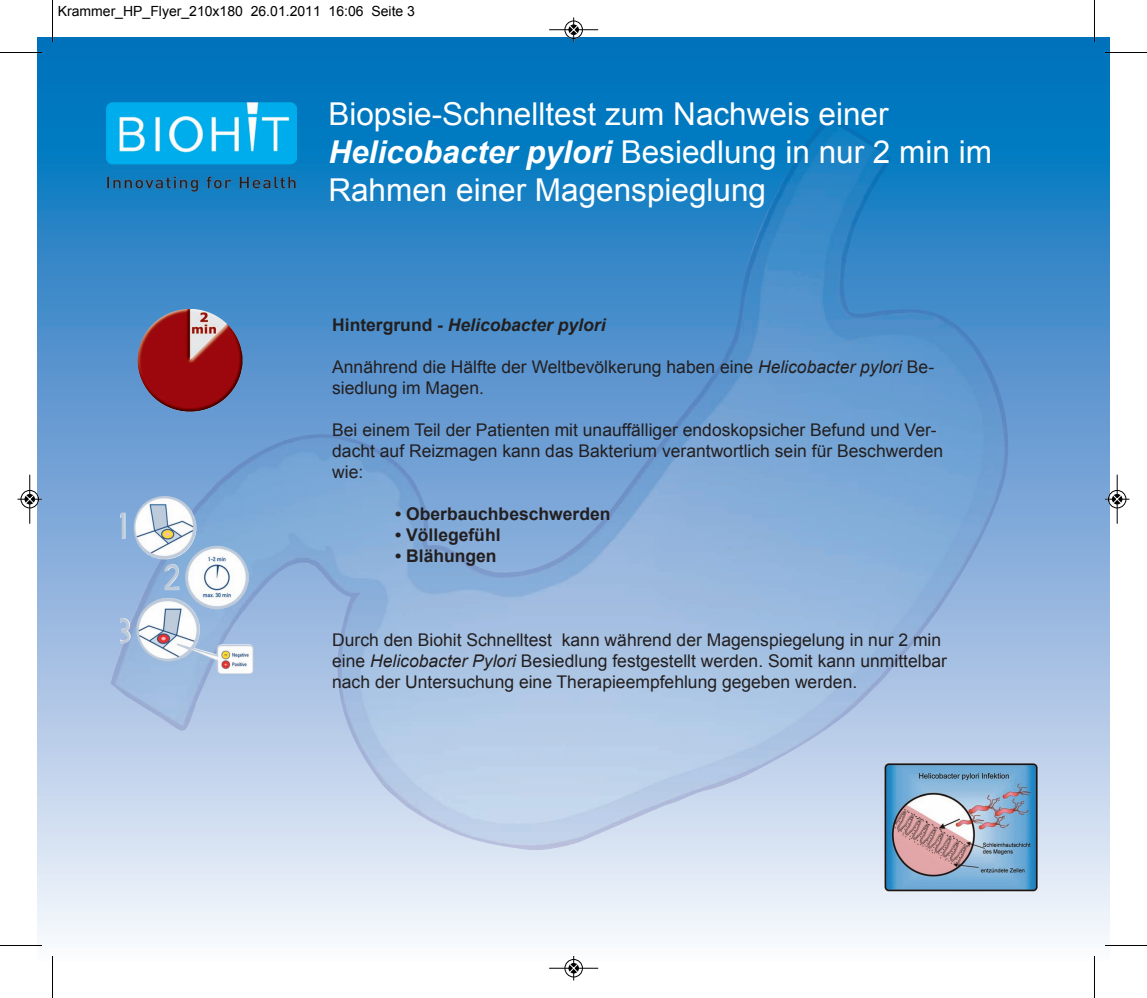
<style>
.page{position:relative;width:1147px;height:998px;background:#fff}
.page>*{position:absolute;margin:0;border:0;box-sizing:border-box;transform-origin:0 0}
.t1{font:31.5px/37.8px "Arial";color:#fff}
.t2{font:17.5px/21px "Arial";color:#231f20}
.t3{font:700 17.5px "Arial";color:#231f20}
.t4{font:italic 700 17.5px "Arial";color:#231f20}
.t5{font:14px "Arial";color:#000}
.s1{font-weight:700;font-style:italic}
.s2{font-style:normal}
.s3{font-style:italic}
</style>
<div class="page">
<div style="left:38px;top:38px;width:1071px;height:922px;background:linear-gradient(to bottom,#0067b8,#fcf0fa)"></div>
<img style="left:111px;top:117px;width:897px;height:733px">
<img style="left:883px;top:763px;width:155px;height:130px">
<img style="left:120px;top:496px;width:134px;height:178px">
<img style="left:107px;top:102px;width:189px;height:89px">
<img style="left:138px;top:309px;width:104px;height:103px;border-radius:48px">
<hr style="left:52px;top:0;width:1px;height:42px;background:#000">
<hr style="left:0;top:52px;width:42px;height:1px;background:#000">
<hr style="left:1094px;top:0;width:1px;height:42px;background:#000">
<hr style="left:1105px;top:52px;width:42px;height:1px;background:#000">
<hr style="left:52px;top:956px;width:1px;height:42px;background:#000">
<hr style="left:0;top:945px;width:42px;height:1px;background:#000">
<hr style="left:1094px;top:956px;width:1px;height:42px;background:#000">
<hr style="left:1105px;top:945px;width:42px;height:1px;background:#000">
<div style="left:564px;top:20px;width:19px;height:19px;border:1px solid #fff;border-radius:50%"></div>
<hr style="left:549px;top:29px;width:49px;height:1px;background:#000">
<div style="left:565px;top:21px;width:18px;height:18px;border:1px solid #000;border-radius:50%"></div>
<svg style="left:569px;top:17px;width:9px;height:25px"></svg>
<div style="left:564px;top:959px;width:19px;height:18px;border:1px solid #fff;border-radius:50%"></div>
<hr style="left:549px;top:968px;width:49px;height:1px;background:#000">
<div style="left:565px;top:959px;width:18px;height:18px;border:1px solid #000;border-radius:50%"></div>
<svg style="left:569px;top:956px;width:9px;height:24px"></svg>
<div style="left:20px;top:490px;width:19px;height:18px;border:1px solid #fff;border-radius:50%"></div>
<hr style="left:29px;top:475px;width:1px;height:49px;background:#000">
<div style="left:21px;top:490px;width:18px;height:18px;border:1px solid #000;border-radius:50%"></div>
<svg style="left:18px;top:495px;width:24px;height:9px"></svg>
<hr style="left:1117px;top:475px;width:1px;height:49px;background:#000">
<div style="left:1108px;top:490px;width:18px;height:18px;border:1px solid #000;border-radius:50%"></div>
<svg style="left:1105px;top:495px;width:24px;height:9px"></svg>
<p class="t5" style="left:58px;top:3px;width:359px">Krammer_HP_Flyer_210x180 26.01.2011 16:06 Seite 3</p>
<h1 class="t1" style="left:328px;top:95px;width:665px">Biopsie-Schnelltest zum Nachweis einer<br><span class="s1">Helicobacter pylori</span> Besiedlung in nur 2 min im<br>Rahmen einer Magenspieglung</h1>
<p class="t4" style="left:332px;top:316px;width:275px"><span class="s2">Hintergrund -</span> Helicobacter pylori</p>
<p class="t2" style="left:332px;top:357px;width:603px">Annährend die Hälfte der Weltbevölkerung haben eine <span class="s3">Helicobacter pylori</span> Be&shy;siedlung im Magen.</p>
<p class="t2" style="left:332px;top:420px;width:612px">Bei einem Teil der Patienten mit unauffälliger endoskopsicher Befund und Ver&shy;dacht auf Reizmagen kann das Bakterium verantwortlich sein für Beschwerden wie:</p>
<p class="t3" style="left:395px;top:505px;width:217px">• Oberbauchbeschwerden</p>
<p class="t3" style="left:395px;top:526px;width:107px">• Völlegefühl</p>
<p class="t3" style="left:395px;top:547px;width:103px">• Blähungen</p>
<p class="t2" style="left:332px;top:630px;width:616px">Durch den Biohit Schnelltest kann während der Magenspiegelung in nur 2 min eine <span class="s3">Helicobacter Pylori</span> Besiedlung festgestellt werden. Somit kann unmittelbar nach der Untersuchung eine Therapieempfehlung gegeben werden.</p>
</div>
